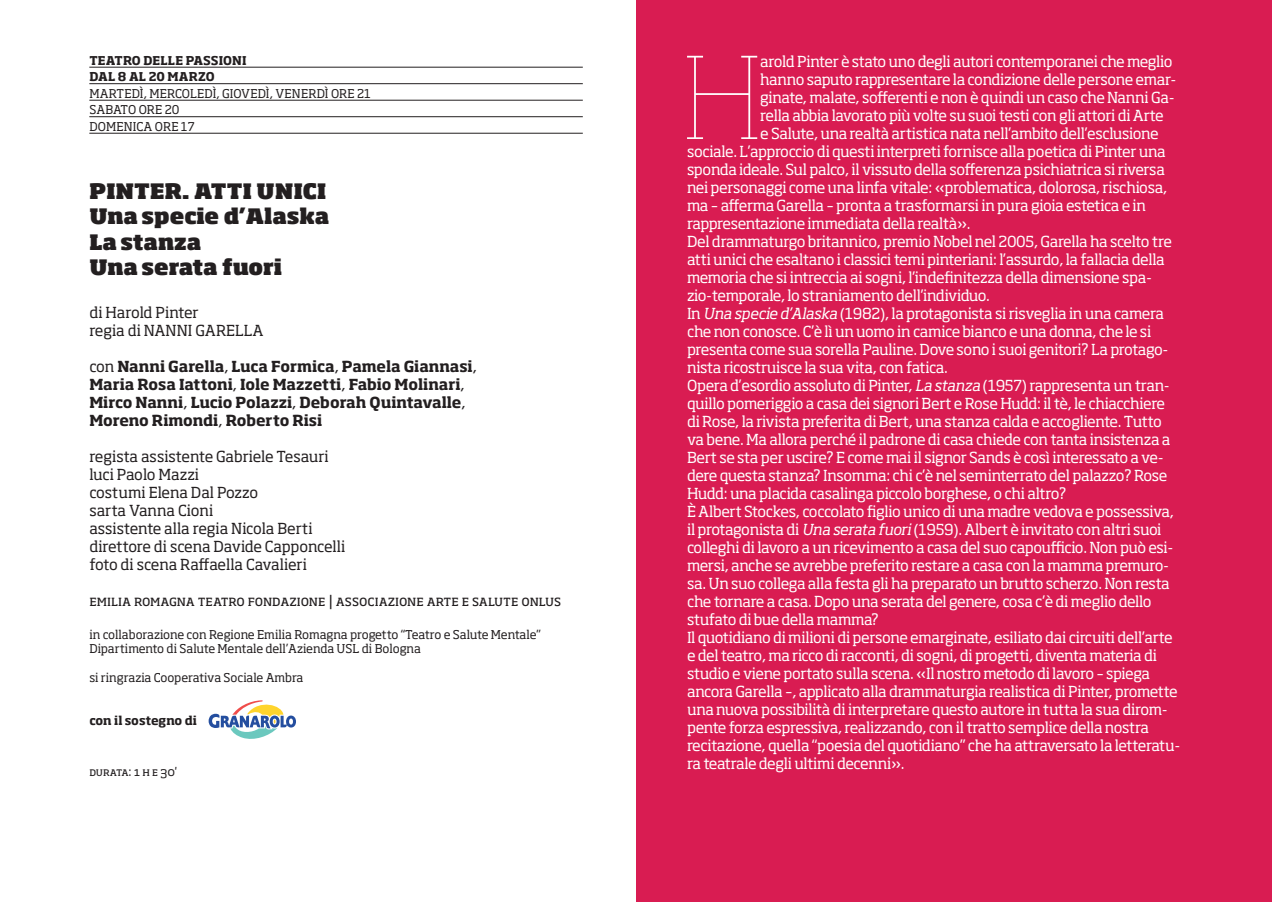
<style>
.page{position:relative;width:1272px;height:902px;background:#fff}
.page>*{position:absolute;margin:0;border:0;box-sizing:border-box;transform-origin:0 0}
.t1{font:100 111.9px "Soho Std";color:#fff}
.t2{font:800 21px/25.2px "Soho Std";color:#231f20}
.t3{font:15px "Soho Std";letter-spacing:-.03em;color:#fff}
.t4{font:15px/18px "Soho Std";letter-spacing:-.005em;color:#231f20}
.t5{font:700 15px/18px "Soho Std";color:#231f20}
.t6{font:12px/16.5px "Soho Std";letter-spacing:-.005em;color:#231f20}
.t7{font:700 12px/16.5px "Soho Std";color:#231f20}
.s1{font-weight:400}
.s2{font-style:italic}
</style>
<div class="page">
<div style="left:636px;top:0;width:635px;height:901px;background:#d91c52"></div>
<hr style="left:89px;top:67px;width:494px;height:1px;background:#231f20">
<hr style="left:89px;top:83px;width:494px;height:1px;background:#231f20">
<hr style="left:89px;top:100px;width:494px;height:1px;background:#231f20">
<hr style="left:89px;top:116px;width:494px;height:1px;background:#231f20">
<hr style="left:89px;top:133px;width:494px;height:1px;background:#231f20">
<svg style="left:208px;top:700px;width:88px;height:39px"></svg>
<p class="t7" style="left:89px;top:52px;width:159px">TEATRO DELLE PASSIONI<br>DAL 8 AL 20 MARZO</p>
<p class="t6" style="left:89px;top:85px;width:283px">MARTEDÌ, MERCOLEDÌ, GIOVEDÌ, VENERDÌ ORE 21<br>SABATO ORE 20<br>DOMENICA ORE 17</p>
<h2 class="t2" style="left:89px;top:178px;width:241px">PINTER. ATTI UNICI<br>Una specie d’Alaska<br>La stanza<br>Una serata fuori</h2>
<p class="t4" style="left:89px;top:303px;width:176px">di Harold Pinter<br>regia di NANNI GARELLA</p>
<p class="t5" style="left:89px;top:357px;width:389px"><span class="s1">con</span> Nanni Garella<span class="s1">,</span> Luca Formica<span class="s1">,</span> Pamela Giannasi<span class="s1">, </span>Maria Rosa Iattoni<span class="s1">,</span> Iole Mazzetti<span class="s1">,</span> Fabio Molinari<span class="s1">, </span>Mirco Nanni<span class="s1">,</span> Lucio Polazzi<span class="s1">,</span> Deborah Quintavalle<span class="s1">, </span>Moreno Rimondi<span class="s1">,</span> Roberto Risi</p>
<p class="t4" style="left:89px;top:447px;width:258px">regista assistente Gabriele Tesauri luci Paolo Mazzi<br>costumi Elena Dal Pozzo<br>sarta Vanna Cioni<br>assistente alla regia Nicola Berti direttore di scena Davide Capponcelli foto di scena Raffaella Cavalieri</p>
<p class="t4" style="left:89px;top:591px;width:473px">EMILIA ROMAGNA TEATRO FONDAZIONE | ASSOCIAZIONE ARTE E SALUTE ONLUS</p>
<p class="t6" style="left:89px;top:626px;width:453px;line-height:14.4px">in collaborazione con Regione Emilia Romagna progetto “Teatro e Salute Mentale”<br>Dipartimento di Salute Mentale dell’Azienda USL di Bologna</p>
<p class="t6" style="left:89px;top:669px;width:216px">si ringrazia Cooperativa Sociale Ambra</p>
<p class="t7" style="left:89px;top:712px;width:109px">con il sostegno di</p>
<p class="t6" style="left:89px;top:762px;width:14px">Durata</p>
<p class="t6" style="left:129px;top:762px;width:50px">: 1 h e 30'</p>
<h1 class="t1" style="left:681px;top:27px;width:82px">H</h1>
<p class="t3" style="left:760px;top:52px;width:414px">arold Pinter è stato uno degli autori contemporanei che meglio</p>
<p class="t3" style="left:760px;top:70px;width:418px">hanno saputo rappresentare la condizione delle persone emar-</p>
<p class="t3" style="left:760px;top:88px;width:416px">ginate, malate, sofferenti e non è quindi un caso che Nanni Ga-</p>
<p class="t3" style="left:760px;top:106px;width:405px">rella abbia lavorato più volte su suoi testi con gli attori di Arte</p>
<p class="t3" style="left:760px;top:124px;width:400px">e Salute, una realtà artistica nata nell’ambito dell’esclusione</p>
<p class="t3" style="left:687px;top:142px;width:480px">sociale. L’approccio di questi interpreti fornisce alla poetica di Pinter una</p>
<p class="t3" style="left:687px;top:160px;width:479px">sponda ideale. Sul palco, il vissuto della sofferenza psichiatrica si riversa</p>
<p class="t3" style="left:687px;top:178px;width:481px">nei personaggi come una linfa vitale: «problematica, dolorosa, rischiosa,</p>
<p class="t3" style="left:687px;top:196px;width:460px">ma – afferma Garella – pronta a trasformarsi in pura gioia estetica e in</p>
<p class="t3" style="left:687px;top:214px;width:285px">rappresentazione immediata della realtà».</p>
<p class="t3" style="left:687px;top:232px;width:486px">Del drammaturgo britannico, premio Nobel nel 2005, Garella ha scelto tre</p>
<p class="t3" style="left:687px;top:250px;width:479px">atti unici che esaltano i classici temi pinteriani: l’assurdo, la fallacia della</p>
<p class="t3" style="left:687px;top:268px;width:466px">memoria che si intreccia ai sogni, l’indefinitezza della dimensione spa-</p>
<p class="t3" style="left:687px;top:286px;width:304px">zio-temporale, lo straniamento dell’individuo.</p>
<p class="t3" style="left:687px;top:304px;width:478px">In <span class="s2">Una specie d’Alaska</span> (1982), la protagonista si risveglia in una camera</p>
<p class="t3" style="left:687px;top:322px;width:466px">che non conosce. C’è lì un uomo in camice bianco e una donna, che le si</p>
<p class="t3" style="left:687px;top:340px;width:483px">presenta come sua sorella Pauline. Dove sono i suoi genitori? La protago-</p>
<p class="t3" style="left:687px;top:358px;width:262px">nista ricostruisce la sua vita, con fatica.</p>
<p class="t3" style="left:687px;top:376px;width:484px">Opera d’esordio assoluto di Pinter, <span class="s2">La stanza</span> (1957) rappresenta un tran-</p>
<p class="t3" style="left:687px;top:394px;width:479px">quillo pomeriggio a casa dei signori Bert e Rose Hudd: il tè, le chiacchiere</p>
<p class="t3" style="left:687px;top:412px;width:476px">di Rose, la rivista preferita di Bert, una stanza calda e accogliente. Tutto</p>
<p class="t3" style="left:687px;top:430px;width:485px">va bene. Ma allora perché il padrone di casa chiede con tanta insistenza a</p>
<p class="t3" style="left:687px;top:448px;width:478px">Bert se sta per uscire? E come mai il signor Sands è così interessato a ve-</p>
<p class="t3" style="left:687px;top:466px;width:482px">dere questa stanza? Insomma: chi c’è nel seminterrato del palazzo? Rose</p>
<p class="t3" style="left:687px;top:484px;width:381px">Hudd: una placida casalinga piccolo borghese, o chi altro?</p>
<p class="t3" style="left:687px;top:502px;width:488px">È Albert Stockes, coccolato figlio unico di una madre vedova e possessiva,</p>
<p class="t3" style="left:687px;top:520px;width:476px">il protagonista di <span class="s2">Una serata fuori</span> (1959). Albert è invitato con altri suoi</p>
<p class="t3" style="left:687px;top:538px;width:488px">colleghi di lavoro a un ricevimento a casa del suo capoufficio. Non può esi-</p>
<p class="t3" style="left:687px;top:556px;width:483px">mersi, anche se avrebbe preferito restare a casa con la mamma premuro-</p>
<p class="t3" style="left:687px;top:574px;width:484px">sa. Un suo collega alla festa gli ha preparato un brutto scherzo. Non resta</p>
<p class="t3" style="left:687px;top:592px;width:466px">che tornare a casa. Dopo una serata del genere, cosa c’è di meglio dello</p>
<p class="t3" style="left:687px;top:610px;width:193px">stufato di bue della mamma?</p>
<p class="t3" style="left:687px;top:628px;width:487px">Il quotidiano di milioni di persone emarginate, esiliato dai circuiti dell’arte</p>
<p class="t3" style="left:687px;top:646px;width:471px">e del teatro, ma ricco di racconti, di sogni, di progetti, diventa materia di</p>
<p class="t3" style="left:687px;top:664px;width:464px">studio e viene portato sulla scena. «Il nostro metodo di lavoro – spiega</p>
<p class="t3" style="left:687px;top:682px;width:492px">ancora Garella –, applicato alla drammaturgia realistica di Pinter, promette</p>
<p class="t3" style="left:687px;top:700px;width:482px">una nuova possibilità di interpretare questo autore in tutta la sua dirom-</p>
<p class="t3" style="left:687px;top:718px;width:463px">pente forza espressiva, realizzando, con il tratto semplice della nostra</p>
<p class="t3" style="left:687px;top:736px;width:495px">recitazione, quella “poesia del quotidiano” che ha attraversato la letteratu-</p>
<p class="t3" style="left:687px;top:754px;width:219px">ra teatrale degli ultimi decenni».</p>
</div>
